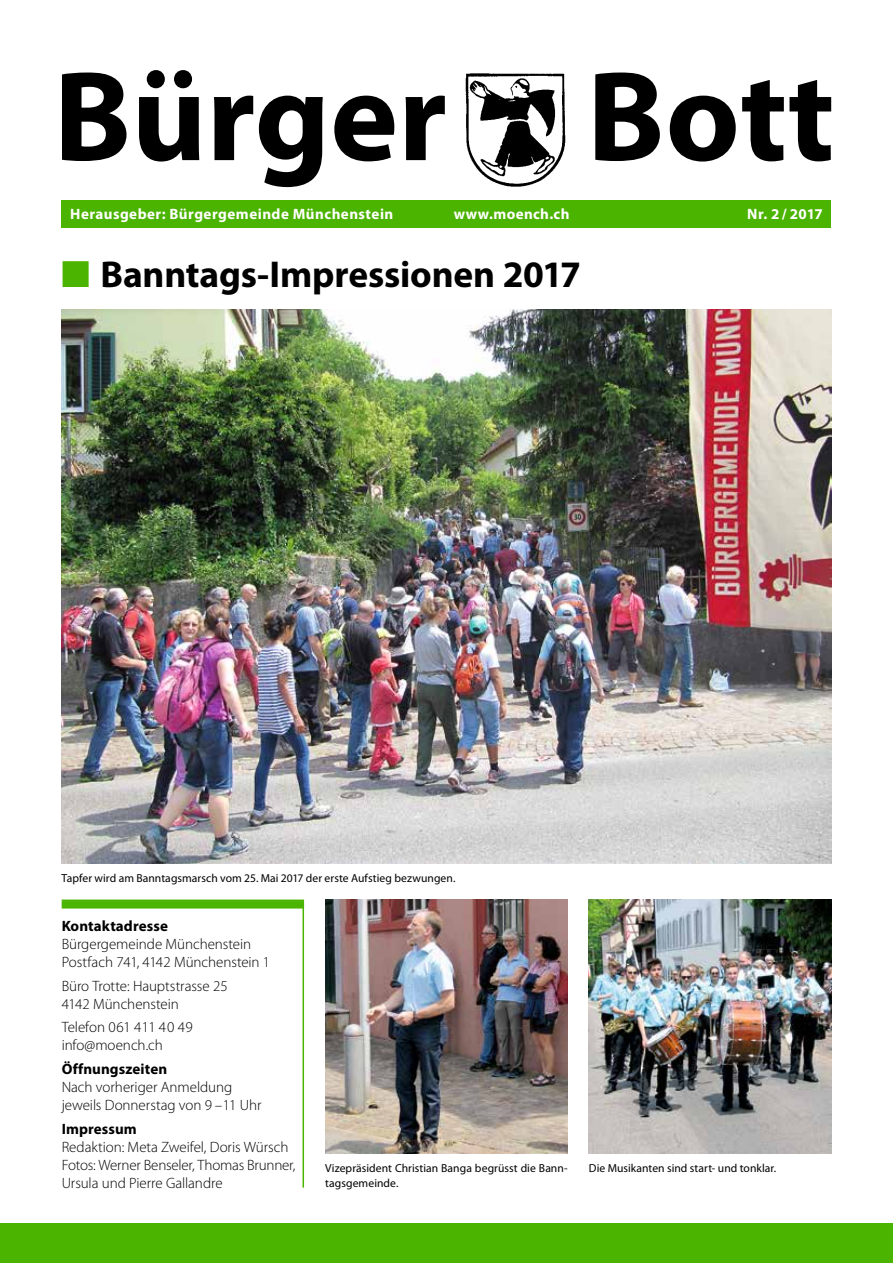
<style>
.page{position:relative;width:893px;height:1263px;background:#fff}
.page>*{position:absolute;margin:0;border:0;box-sizing:border-box;transform-origin:0 0}
.t1{font:700 129px "Myriad Pro";color:#000}
.t2{font:700 37.5px "Myriad Pro";letter-spacing:-.005em;color:#000}
.t3{font:300 15px/18px "Myriad Pro";letter-spacing:-.005em;color:#000}
.t4{font:700 15px "Myriad Pro";letter-spacing:.03em;color:#fff}
.t5{font:700 15px "Myriad Pro";letter-spacing:.005em;color:#000}
.t6{font:11.7px/15px "Myriad Pro";letter-spacing:.005em;color:#000}
.s1{color:#4bb400}
</style>
<div class="page">
<img style="left:466px;top:74px;width:99px;height:113px">
<div style="left:0;top:1223px;width:893px;height:40px;background:#4bb400"></div>
<div style="left:62px;top:200px;width:769px;height:27px;background:#4bb400"></div>
<svg style="left:61px;top:899px;width:244px;height:289px"></svg>
<img style="left:62px;top:309px;width:769px;height:554px">
<img style="left:589px;top:899px;width:242px;height:254px">
<img style="left:325px;top:899px;width:243px;height:254px">
<h1 class="t1" style="left:54px;top:44px;width:783px">Bürger Bott</h1>
<p class="t4" style="left:70px;top:205px;width:325px">Herausgeber: Bürgergemeinde Münchenstein</p>
<p class="t4" style="left:454px;top:205px;width:117px">www.moench.ch</p>
<p class="t4" style="left:747px;top:205px;width:77px">Nr. 2 / 2017</p>
<h2 class="t2" style="left:62px;top:253px;width:521px"><span class="s1">■</span> Banntags-Impressionen 2017</h2>
<p class="t6" style="left:62px;top:870px;width:395px">Tapfer wird am Banntagsmarsch vom 25. Mai 2017 der erste Aufstieg bezwungen.</p>
<p class="t5" style="left:62px;top:917px;width:108px">Kontaktadresse</p>
<p class="t3" style="left:62px;top:935px;width:210px">Bürgergemeinde Münchenstein<br>Postfach 741, 4142 Münchenstein 1</p>
<p class="t3" style="left:62px;top:977px;width:168px">Büro Trotte: Hauptstrasse 25<br>4142 Münchenstein</p>
<p class="t3" style="left:62px;top:1018px;width:133px">Telefon 061 411 40 49 info@moench.ch</p>
<p class="t5" style="left:62px;top:1060px;width:107px">Öffnungszeiten</p>
<p class="t3" style="left:62px;top:1078px;width:201px">Nach vorheriger Anmeldung jeweils Donnerstag von 9 –11 Uhr</p>
<p class="t5" style="left:62px;top:1120px;width:77px">Impressum</p>
<p class="t3" style="left:62px;top:1138px;width:235px">Redaktion: Meta Zweifel, Doris Würsch<br>Fotos: Werner Benseler, Thomas Brunner,<br>Ursula und Pierre Gallandre</p>
<p class="t6" style="left:325px;top:1161px;width:244px">Vizepräsident Christian Banga begrüsst die Bann&shy;tagsgemeinde.</p>
<p class="t6" style="left:589px;top:1161px;width:189px">Die Musikanten sind start- und tonklar.</p>
</div>
